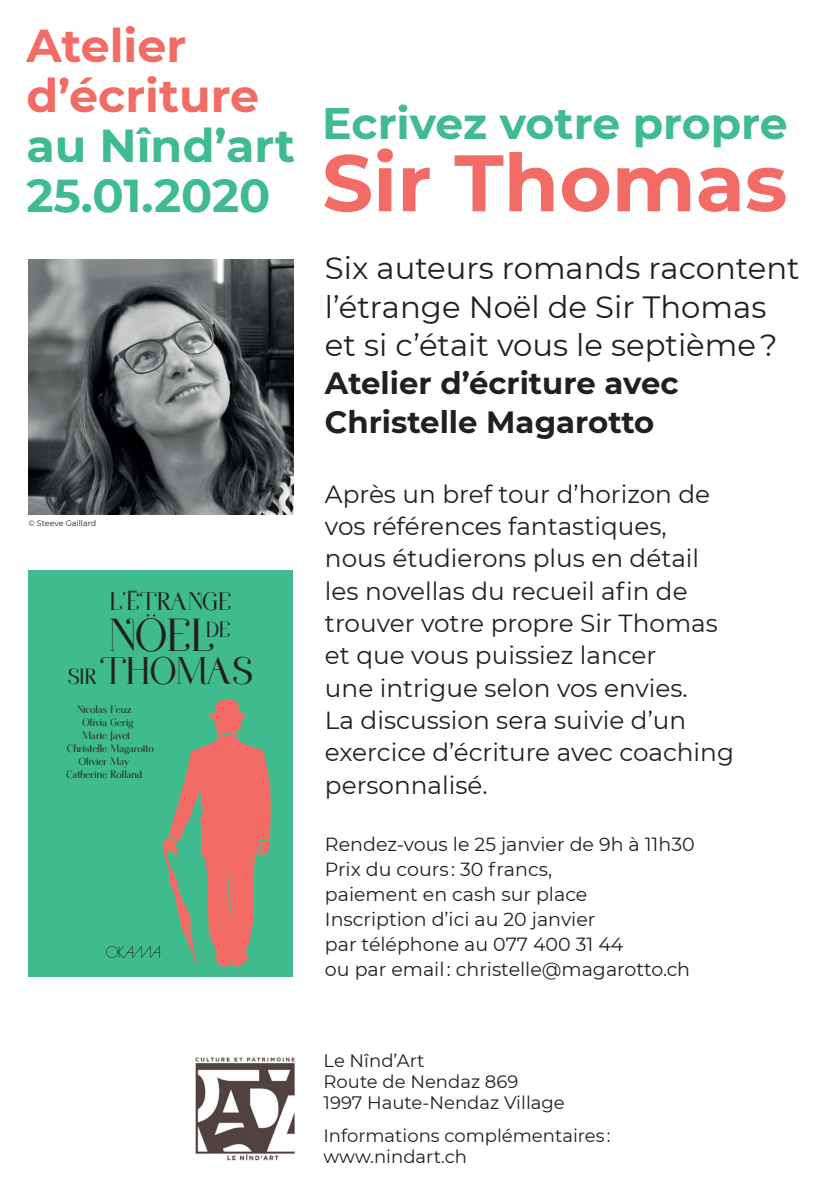
<style>
.page{position:relative;width:840px;height:1191px;background:#fff}
.page>*{position:absolute;margin:0;border:0;box-sizing:border-box;transform-origin:0 0}
.t1{font:700 79.8px "Montserrat";color:#f26b65}
.t2{font:700 46px/50px "Montserrat";color:#40bb8e}
.t3{font:700 46px/50px "Montserrat";color:#f26b65}
.t4{font:700 44.2px "Montserrat";letter-spacing:-.005em;color:#40bb8e}
.t5{font:40.4px "Minnadrop";color:#231f20}
.t6{font:33.6px "Minnadrop";color:#231f20}
.t7{font:30.8px/38.2px "Montserrat";color:#231f20}
.t8{font:700 30.8px/38.4px "Montserrat";color:#231f20}
.t9{font:26.4px "Minnadrop";color:#231f20}
.t10{font:24.8px/32.2px "Montserrat";color:#231f20}
.t11{font:22.2px "Minnadrop";color:#231f20}
.t12{font:19.2px "Minnadrop";color:#231f20}
.t13{font:19px/25px "Montserrat";color:#231f20}
.t14{font:18px/21px "Montserrat";color:#231f20}
.t15{font:9.4px "Minnadrop";color:#231f20}
.t16{font:8px "Montserrat";color:#231f20}
.s1{font-size:19.2px}
</style>
<div class="page">
<div style="left:28px;top:570px;width:265px;height:407px;background:#40bb8e"></div>
<svg style="left:106px;top:699px;width:164px;height:267px"></svg>
<img style="left:195px;top:1057px;width:100px;height:104px">
<img style="left:28px;top:260px;width:265px;height:255px">
<h2 class="t3" style="left:26px;top:18px;width:234px">Atelier d’écriture</h2>
<h2 class="t2" style="left:26px;top:118px;width:270px">au Nînd’art<br>25.01.2020</h2>
<p class="t16" style="left:28px;top:518px;width:69px">© Steeve Gaillard</p>
<p class="t11" style="left:110px;top:589px;width:123px">L ETRANGE</p>
<p class="t9" style="left:122px;top:569px;width:6px">,</p>
<h3 class="t5" style="left:109px;top:613px;width:106px">NOEL</h3>
<h3 class="t6" style="left:68px;top:653px;width:186px"><span class="s1">SIR</span> THOMAS</h3>
<p class="t15" style="left:77px;top:704px;width:56px">Nicolas Feuz</p>
<p class="t15" style="left:82px;top:717px;width:52px">Olivia Gerig</p>
<p class="t15" style="left:82px;top:730px;width:49px">Marie Javet</p>
<p class="t15" style="left:67px;top:743px;width:88px">Christelle Magarotto</p>
<p class="t15" style="left:79px;top:756px;width:52px">Olivier May</p>
<p class="t15" style="left:66px;top:769px;width:77px">Catherine Rolland</p>
<p class="t12" style="left:206px;top:619px;width:26px">DE</p>
<h3 class="t4" style="left:322px;top:92px;width:467px">Ecrivez votre propre</h3>
<h1 class="t1" style="left:322px;top:125px;width:466px">Sir Thomas</h1>
<p class="t7" style="left:325px;top:248px;width:476px">Six auteurs romands racontent l’étrange Noël de Sir Thomas et si c’était vous le septième ?</p>
<p class="t8" style="left:325px;top:362px;width:355px">Atelier d’écriture avec<br>Christelle Magarotto</p>
<p class="t10" style="left:325px;top:477px;width:410px">Après un bref tour d’horizon de vos références fantastiques,<br>nous étudierons plus en détail les novellas du recueil afin de trouver votre propre Sir Thomas et que vous puissiez lancer<br>une intrigue selon vos envies.<br>La discussion sera suivie d’un exercice d’écriture avec coaching personnalisé.</p>
<p class="t13" style="left:325px;top:831px;width:371px">Rendez-vous le 25 janvier de 9h à 11h30<br>Prix du cours : 30 francs,<br>paiement en cash sur place<br>Inscription d’ici au 20 janvier<br>par téléphone au 077 400 31 44<br>ou par email : christelle@magarotto.ch</p>
<p class="t14" style="left:323px;top:1049px;width:242px">Le Nînd’Art<br>Route de Nendaz 869<br>1997 Haute-Nendaz Village</p>
<p class="t14" style="left:323px;top:1124px;width:288px">Informations complémentaires : www.nindart.ch</p>
</div>
